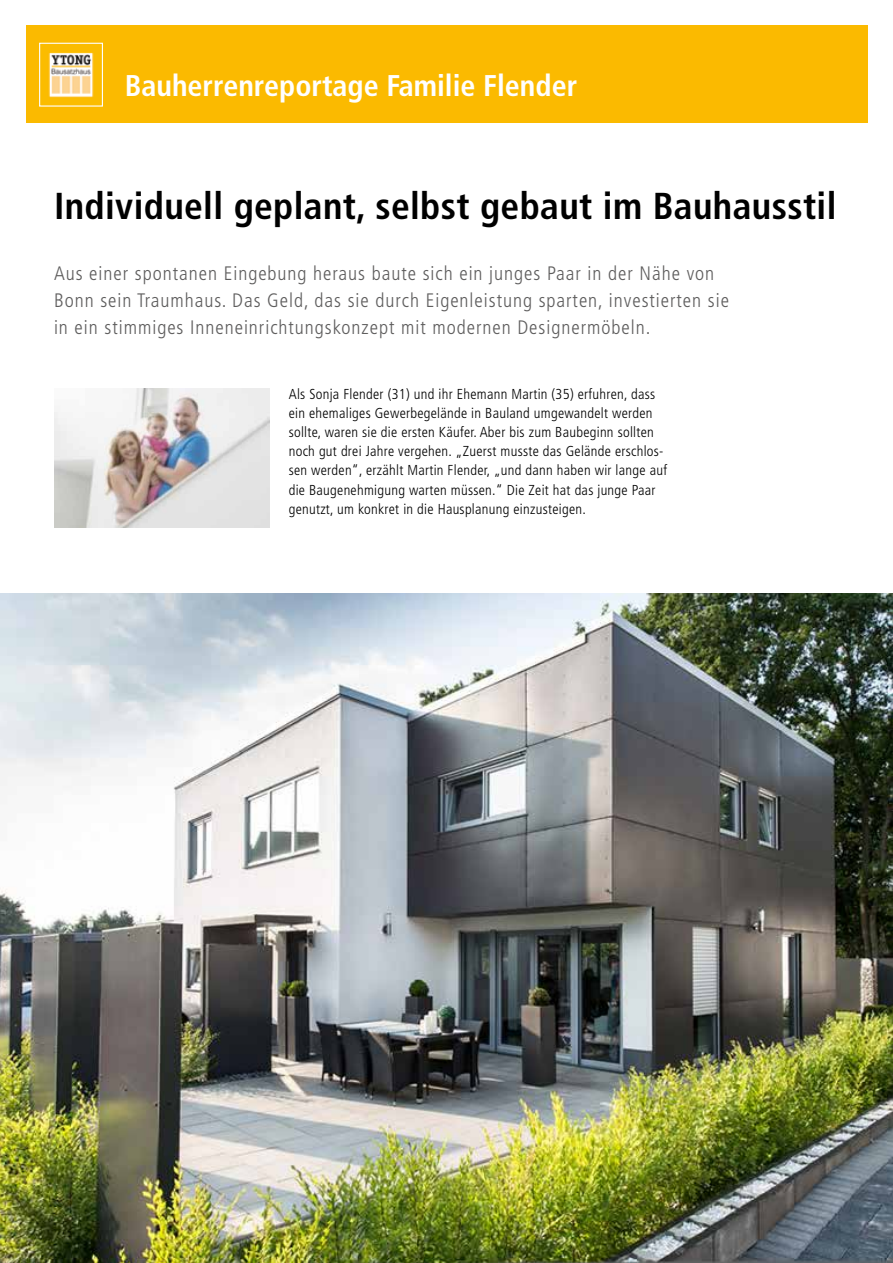
<style>
.page{position:relative;width:893px;height:1263px;background:#fff}
.page>*{position:absolute;margin:0;border:0;box-sizing:border-box;transform-origin:0 0}
.t1{font:700 condensed 37.5px "Frutiger";letter-spacing:.01em;color:#000}
.t2{font:700 condensed 30px "Frutiger";color:#fff}
.t3{font:300 condensed 19.5px/27px "Frutiger";letter-spacing:.05em;color:#5f5e5e}
.t4{font:300 condensed 14.4px/19.2px "Frutiger";letter-spacing:.02em;color:#000}
</style>
<div class="page">
<div style="left:26px;top:26px;width:841px;height:97px;background:#fbba00"></div>
<img style="left:48px;top:52px;width:46px;height:46px">
<div style="left:39px;top:43px;width:64px;height:64px;border:1px solid #fff"></div>
<img style="left:0;top:593px;width:893px;height:670px">
<img style="left:54px;top:388px;width:215px;height:139px">
<h2 class="t2" style="left:125px;top:67px;width:454px">Bauherrenreportage Familie Flender</h2>
<h1 class="t1" style="left:54px;top:184px;width:784px">Individuell geplant, selbst gebaut im Bauhausstil</h1>
<p class="t3" style="left:54px;top:260px;width:676px">Aus einer spontanen Eingebung heraus baute sich ein junges Paar in der Nähe von<br>Bonn sein Traumhaus. Das Geld, das sie durch Eigenleistung sparten, investierten sie in ein stimmiges Inneneinrichtungskonzept mit modernen Designermöbeln.</p>
<p class="t4" style="left:289px;top:384px;width:380px">Als Sonja Flender (31) und ihr Ehemann Martin (35) erfuhren, dass ein ehemaliges Gewerbegelände in Bauland umgewandelt werden sollte, waren sie die ersten Käufer. Aber bis zum Baubeginn sollten noch gut drei Jahre vergehen. „Zuerst musste das Gelände erschlos&shy;sen werden“, erzählt Martin Flender, „und dann haben wir lange auf die Baugenehmigung warten müssen.“ Die Zeit hat das junge Paar genutzt, um konkret in die Hausplanung einzusteigen.</p>
</div>
